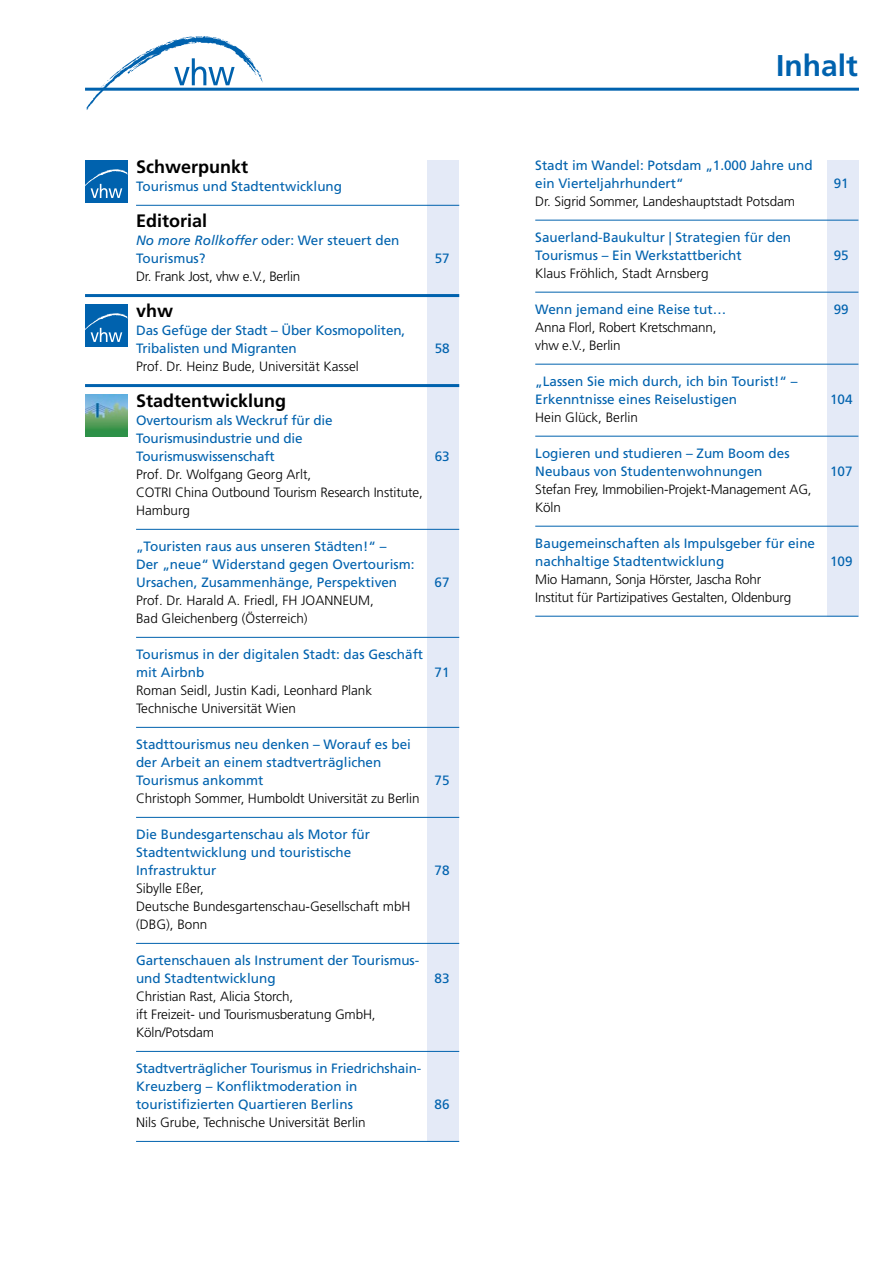
<style>
.page{position:relative;width:893px;height:1263px;background:#fff}
.page>*{position:absolute;margin:0;border:0;box-sizing:border-box;transform-origin:0 0}
.t1{font:700 30px "Frutiger LT";color:#0062ae}
.t2{font:700 18px "Frutiger LT";color:#000}
.t3{font:13.5px/18px "Frutiger LT";color:#0062ae}
.t4{font:300 13.5px/18px "Frutiger LT Std";letter-spacing:-.01em;color:#000}
.s1{font-family:"Frutiger LT Std";font-style:italic}
</style>
<div class="page">
<img style="left:85px;top:394px;width:42px;height:43px">
<svg style="left:86px;top:36px;width:177px;height:74px"></svg>
<hr style="left:85px;top:88px;width:774px;height:3px;background:#0062ae">
<div style="left:826px;top:160px;width:32px;height:456px;background:#e4eaf7"></div>
<div style="left:427px;top:160px;width:32px;height:981px;background:#e4eaf7"></div>
<hr style="left:535px;top:220px;width:323px;height:1px;background:#0062ae">
<hr style="left:535px;top:292px;width:323px;height:1px;background:#0062ae">
<hr style="left:535px;top:364px;width:323px;height:1px;background:#0062ae">
<hr style="left:535px;top:436px;width:323px;height:1px;background:#0062ae">
<hr style="left:535px;top:526px;width:323px;height:1px;background:#0062ae">
<hr style="left:535px;top:616px;width:323px;height:1px;background:#0062ae">
<hr style="left:136px;top:205px;width:323px;height:1px;background:#0062ae">
<hr style="left:85px;top:294px;width:374px;height:3px;background:#0062ae">
<hr style="left:85px;top:384px;width:374px;height:3px;background:#0062ae">
<hr style="left:136px;top:529px;width:323px;height:1px;background:#0062ae">
<hr style="left:136px;top:637px;width:323px;height:1px;background:#0062ae">
<hr style="left:136px;top:727px;width:323px;height:1px;background:#0062ae">
<hr style="left:136px;top:817px;width:323px;height:1px;background:#0062ae">
<hr style="left:136px;top:943px;width:323px;height:1px;background:#0062ae">
<hr style="left:136px;top:1051px;width:323px;height:1px;background:#0062ae">
<hr style="left:136px;top:1141px;width:323px;height:1px;background:#0062ae">
<div style="left:85px;top:160px;width:42px;height:42px;background:#0062ae"></div>
<svg style="left:85px;top:169px;width:42px;height:29px"></svg>
<div style="left:85px;top:304px;width:42px;height:42px;background:#0062ae"></div>
<svg style="left:85px;top:313px;width:42px;height:29px"></svg>
<h2 class="t2" style="left:136px;top:157px;width:114px">Schwerpunkt</h2>
<p class="t3" style="left:136px;top:178px;width:208px">Tourismus und Stadtentwicklung</p>
<h2 class="t2" style="left:136px;top:211px;width:73px">Editorial</h2>
<p class="t3" style="left:136px;top:232px;width:265px"><span class="s1">No more Rollkoffer</span> oder: Wer steuert den<br>Tourismus?</p>
<p class="t4" style="left:136px;top:268px;width:166px">Dr. Frank Jost, vhw e.V., Berlin</p>
<h2 class="t2" style="left:136px;top:301px;width:39px">vhw</h2>
<p class="t3" style="left:136px;top:322px;width:271px">Das Gefüge der Stadt – Über Kosmopoliten,<br>Tribalisten und Migranten</p>
<p class="t4" style="left:136px;top:358px;width:224px">Prof. Dr. Heinz Bude, Universität Kassel</p>
<h2 class="t2" style="left:136px;top:391px;width:152px">Stadtentwicklung</h2>
<p class="t3" style="left:136px;top:412px;width:198px">Overtourism als Weckruf für die<br>Tourismusindustrie und die<br>Tourismuswissenschaft</p>
<p class="t4" style="left:136px;top:466px;width:288px">Prof. Dr. Wolfgang Georg Arlt,<br>COTRI China Outbound Tourism Research Institute,<br>Hamburg</p>
<p class="t3" style="left:136px;top:538px;width:280px">„Touristen raus aus unseren Städten!“ –<br>Der „neue“ Widerstand gegen Overtourism:<br>Ursachen, Zusammenhänge, Perspektiven</p>
<p class="t4" style="left:136px;top:592px;width:239px">Prof. Dr. Harald A. Friedl, FH JOANNEUM,<br>Bad Gleichenberg (Österreich)</p>
<p class="t3" style="left:136px;top:646px;width:289px">Tourismus in der digitalen Stadt: das Geschäft mit Airbnb</p>
<p class="t4" style="left:136px;top:682px;width:238px">Roman Seidl, Justin Kadi, Leonhard Plank<br>Technische Universität Wien</p>
<p class="t3" style="left:136px;top:736px;width:276px">Stadttourismus neu denken – Worauf es bei der Arbeit an einem stadtverträglichen<br>Tourismus ankommt</p>
<p class="t4" style="left:136px;top:790px;width:285px">Christoph Sommer, Humboldt Universität zu Berlin</p>
<p class="t3" style="left:136px;top:826px;width:236px">Die Bundesgartenschau als Motor für<br>Stadtentwicklung und touristische<br>Infrastruktur</p>
<p class="t4" style="left:136px;top:880px;width:276px">Sibylle Eßer,<br>Deutsche Bundesgartenschau-Gesellschaft mbH (DBG), Bonn</p>
<p class="t3" style="left:136px;top:952px;width:285px">Gartenschauen als Instrument der Tourismus&shy;und Stadtentwicklung</p>
<p class="t4" style="left:136px;top:988px;width:241px">Christian Rast, Alicia Storch,<br>ift Freizeit- und Tourismusberatung GmbH,<br>Köln/Potsdam</p>
<p class="t3" style="left:136px;top:1060px;width:287px">Stadtverträglicher Tourismus in Friedrichshain-<br>Kreuzberg – Konfliktmoderation in touristifizierten Quartieren Berlins</p>
<p class="t4" style="left:136px;top:1114px;width:231px">Nils Grube, Technische Universität Berlin</p>
<p class="t3" style="left:435px;top:250px;width:16px">57</p>
<p class="t3" style="left:435px;top:340px;width:16px">58</p>
<p class="t3" style="left:435px;top:448px;width:16px">63</p>
<p class="t3" style="left:435px;top:574px;width:17px">67</p>
<p class="t3" style="left:435px;top:664px;width:17px">71</p>
<p class="t3" style="left:435px;top:772px;width:17px">75</p>
<p class="t3" style="left:435px;top:862px;width:17px">78</p>
<p class="t3" style="left:435px;top:970px;width:17px">83</p>
<p class="t3" style="left:435px;top:1096px;width:17px">86</p>
<h1 class="t1" style="left:776px;top:48px;width:83px">Inhalt</h1>
<p class="t3" style="left:535px;top:157px;width:279px">Stadt im Wandel: Potsdam „1.000 Jahre und ein Vierteljahrhundert“</p>
<p class="t4" style="left:535px;top:193px;width:261px">Dr. Sigrid Sommer, Landeshauptstadt Potsdam</p>
<p class="t3" style="left:535px;top:229px;width:257px">Sauerland-Baukultur | Strategien für den<br>Tourismus – Ein Werkstattbericht</p>
<p class="t3" style="left:834px;top:175px;width:17px">91</p>
<p class="t3" style="left:834px;top:247px;width:17px">95</p>
<p class="t4" style="left:535px;top:265px;width:175px">Klaus Fröhlich, Stadt Arnsberg</p>
<p class="t3" style="left:535px;top:301px;width:192px">Wenn jemand eine Reise tut…</p>
<p class="t3" style="left:834px;top:301px;width:17px">99</p>
<p class="t4" style="left:535px;top:319px;width:183px">Anna Florl, Robert Kretschmann, vhw e.V., Berlin</p>
<p class="t3" style="left:535px;top:373px;width:264px">„Lassen Sie mich durch, ich bin Tourist!“ –<br>Erkenntnisse eines Reiselustigen</p>
<p class="t3" style="left:830px;top:391px;width:24px">104</p>
<p class="t4" style="left:535px;top:409px;width:104px">Hein Glück, Berlin</p>
<p class="t3" style="left:535px;top:445px;width:256px">Logieren und studieren – Zum Boom des<br>Neubaus von Studentenwohnungen</p>
<p class="t4" style="left:535px;top:481px;width:278px">Stefan Frey, Immobilien-Projekt-Management AG,<br>Köln</p>
<p class="t3" style="left:535px;top:535px;width:281px">Baugemeinschaften als Impulsgeber für eine nachhaltige Stadtentwicklung</p>
<p class="t4" style="left:535px;top:571px;width:257px">Mio Hamann, Sonja Hörster, Jascha Rohr<br>Institut für Partizipatives Gestalten, Oldenburg</p>
<p class="t3" style="left:830px;top:463px;width:24px">107</p>
<p class="t3" style="left:830px;top:553px;width:24px">109</p>
</div>
